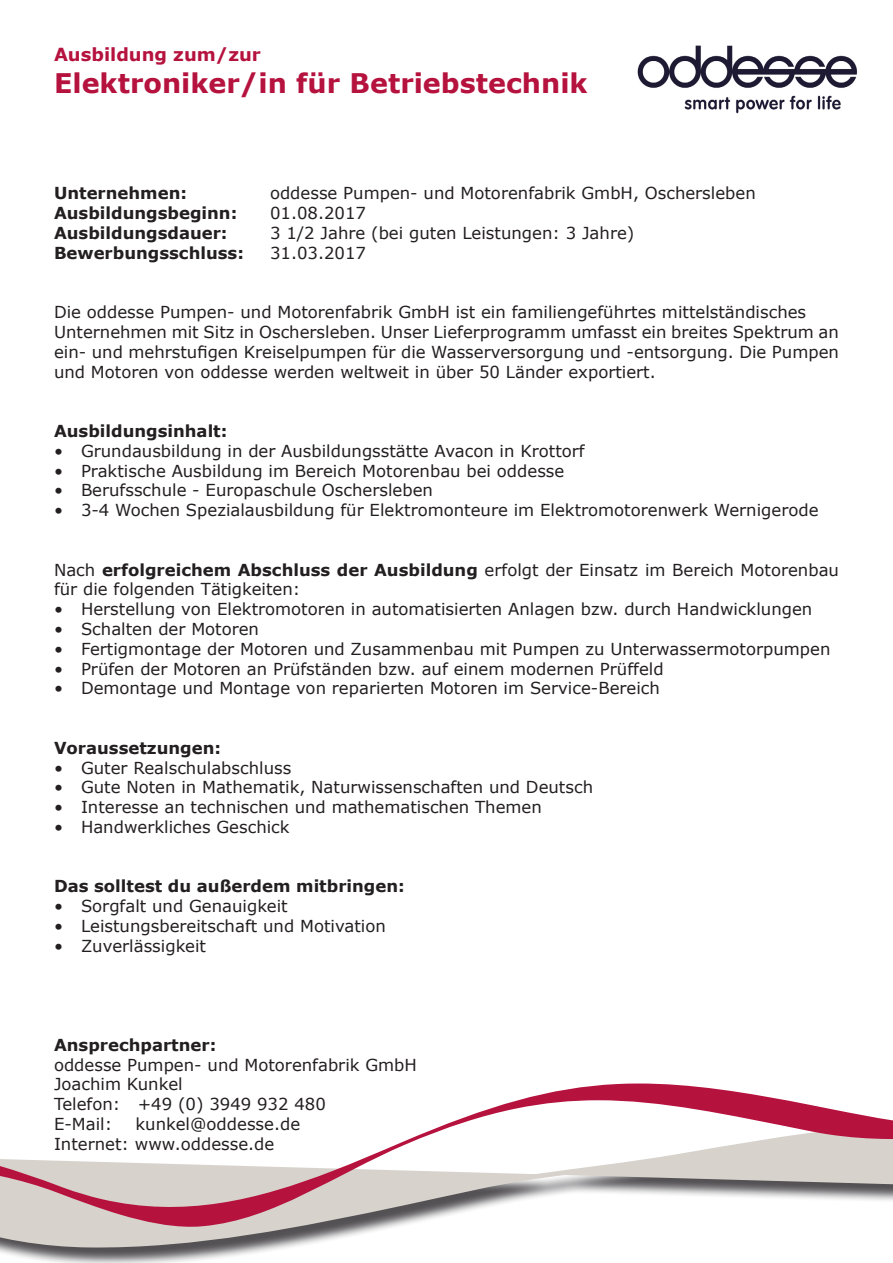
<style>
.page{position:relative;width:893px;height:1263px;background:#fff}
.page>*{position:absolute;margin:0;border:0;box-sizing:border-box;transform-origin:0 0}
.t1{font:700 27px "Verdana";color:#b5123e}
.t2{font:700 18px "Verdana";color:#b5123e}
.t3{font:16.5px/19.8px "Verdana";color:#231f20}
.t4{font:700 16.5px "Verdana";color:#231f20}
.s1{font-weight:700}
</style>
<div class="page">
<div style="left:0;top:1127px;width:893px;height:136px;background:#1a171c;opacity:.75"></div>
<svg style="left:0;top:1227px;width:893px;height:24px"></svg>
<svg style="left:0;top:1083px;width:893px;height:144px"></svg>
<img style="left:637px;top:45px;width:221px;height:69px">
<p class="t2" style="left:54px;top:41px;width:208px">Ausbildung zum/zur</p>
<p class="t1" style="left:54px;top:64px;width:535px">Elektroniker/in für Betriebstechnik</p>
<p class="t4" style="left:54px;top:182px;width:135px">Unternehmen:</p>
<p class="t3" style="left:270px;top:183px;width:487px">oddesse Pumpen- und Motorenfabrik GmbH, Oschersleben</p>
<p class="t4" style="left:54px;top:201px;width:185px">Ausbildungsbeginn:</p>
<p class="t3" style="left:270px;top:203px;width:97px">01.08.2017</p>
<p class="t4" style="left:54px;top:221px;width:175px">Ausbildungsdauer:</p>
<p class="t3" style="left:270px;top:223px;width:366px">3 1/2 Jahre (bei guten Leistungen: 3 Jahre)</p>
<p class="t4" style="left:54px;top:241px;width:192px">Bewerbungsschluss:</p>
<p class="t3" style="left:270px;top:243px;width:97px">31.03.2017</p>
<p class="t3" style="left:54px;top:302px;width:754px">Die oddesse Pumpen- und Motorenfabrik GmbH ist ein familiengeführtes mittelständisches</p>
<p class="t3" style="left:54px;top:322px;width:786px;text-align:justify">Unternehmen mit Sitz in Oschersleben. Unser Lieferprogramm umfasst ein breites Spektrum an ein- und mehrstufigen Kreiselpumpen für die Wasserversorgung und -entsorgung. Die Pumpen und Motoren von oddesse werden weltweit in über 50 Länder exportiert.</p>
<p class="t4" style="left:54px;top:419px;width:175px">Ausbildungsinhalt:</p>
<p class="t3" style="left:54px;top:441px;width:532px">• Grundausbildung in der Ausbildungsstätte Avacon in Krottorf</p>
<p class="t3" style="left:54px;top:460px;width:512px">• Praktische Ausbildung im Bereich Motorenbau bei oddesse</p>
<p class="t3" style="left:54px;top:480px;width:380px">• Berufsschule - Europaschule Oschersleben</p>
<p class="t3" style="left:54px;top:500px;width:766px">• 3-4 Wochen Spezialausbildung für Elektromonteure im Elektromotorenwerk Wernigerode</p>
<p class="t3" style="left:54px;top:559px;width:786px">Nach <span class="s1">erfolgreichem Abschluss der Ausbildung</span> erfolgt der Einsatz im Bereich Motorenbau für die folgenden Tätigkeiten:</p>
<p class="t3" style="left:54px;top:599px;width:760px">• Herstellung von Elektromotoren in automatisierten Anlagen bzw. durch Handwicklungen</p>
<p class="t3" style="left:54px;top:619px;width:207px">• Schalten der Motoren</p>
<p class="t3" style="left:54px;top:639px;width:778px">• Fertigmontage der Motoren und Zusammenbau mit Pumpen zu Unterwassermotorpumpen</p>
<p class="t3" style="left:54px;top:658px;width:611px">• Prüfen der Motoren an Prüfständen bzw. auf einem modernen Prüffeld</p>
<p class="t3" style="left:54px;top:678px;width:607px">• Demontage und Montage von reparierten Motoren im Service-Bereich</p>
<p class="t4" style="left:54px;top:736px;width:169px">Voraussetzungen:</p>
<p class="t3" style="left:54px;top:757px;width:239px">• Guter Realschulabschluss</p>
<p class="t3" style="left:54px;top:777px;width:541px">• Gute Noten in Mathematik, Naturwissenschaften und Deutsch</p>
<p class="t3" style="left:54px;top:797px;width:489px">• Interesse an technischen und mathematischen Themen</p>
<p class="t3" style="left:54px;top:817px;width:237px">• Handwerkliches Geschick</p>
<p class="t4" style="left:54px;top:875px;width:352px">Das solltest du außerdem mitbringen:</p>
<p class="t3" style="left:54px;top:896px;width:235px">• Sorgfalt und Genauigkeit</p>
<p class="t3" style="left:54px;top:916px;width:333px">• Leistungsbereitschaft und Motivation</p>
<p class="t3" style="left:54px;top:936px;width:154px">• Zuverlässigkeit</p>
<p class="t4" style="left:54px;top:1033px;width:164px">Ansprechpartner:</p>
<p class="t3" style="left:54px;top:1054px;width:364px">oddesse Pumpen- und Motorenfabrik GmbH</p>
<p class="t3" style="left:54px;top:1074px;width:273px">Joachim Kunkel<br>Telefon: +49 (0) 3949 932 480</p>
<p class="t3" style="left:54px;top:1114px;width:60px">E-Mail:</p>
<p class="t3" style="left:136px;top:1114px;width:166px">kunkel@oddesse.de</p>
<p class="t3" style="left:54px;top:1134px;width:222px">Internet: www.oddesse.de</p>
</div>
